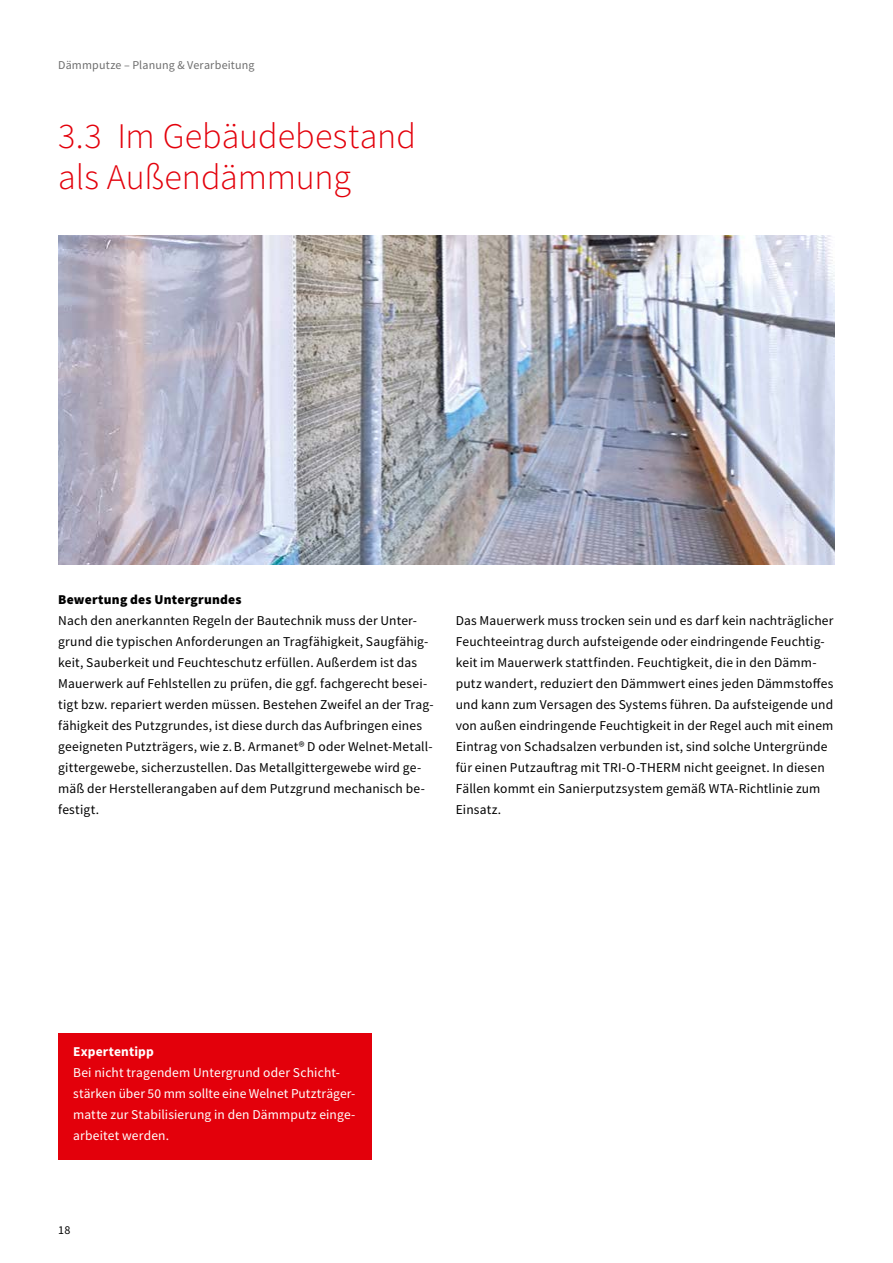
<style>
.page{position:relative;width:893px;height:1263px;background:#fff}
.page>*{position:absolute;margin:0;border:0;box-sizing:border-box;transform-origin:0 0}
.Headline_24_27{font:300 36px/40.5px "Source Sans Pro";color:#e3000b}
.Fließtext_9_14{font:13.5px/21px "Source Sans Pro";letter-spacing:.015em;color:#000}
.Fließtext_9_14-2{font:13.5px/21px "Source Sans Pro";letter-spacing:.01em;color:#fff}
.Fließtext_9_14-3{font:900 13.5px "Source Sans Pro";letter-spacing:.015em;color:#000}
.Fließtext_9_14-4{font:700 13.5px "Source Sans Pro";letter-spacing:.01em;color:#fff}
.t1{font:12px "Source Sans Pro";letter-spacing:.015em;color:#6e6e6e}
.t2{font:12px "Source Sans Pro";color:#000}
</style>
<div class="page">
<img style="left:58px;top:235px;width:777px;height:329px">
<div style="left:58px;top:1033px;width:314px;height:126px;background:#e3000b"></div>
<p class="t1" style="left:58px;top:57px;width:198px">Dämmputze – Planung &amp; Verarbeitung</p>
<p class="Headline_24_27" style="left:58px;top:116px;width:359px">3.3 Im Gebäudebestand als Außendämmung</p>
<p class="Fließtext_9_14-3" style="left:58px;top:590px;width:185px">Bewertung des Untergrundes</p>
<p class="Fließtext_9_14" style="left:58px;top:610px;width:377px">Nach den anerkannten Regeln der Bautechnik muss der Unter&shy;grund die typischen Anforderungen an Tragfähigkeit, Saugfähig&shy;keit, Sauberkeit und Feuchteschutz erfüllen. Außerdem ist das Mauerwerk auf Fehlstellen zu prüfen, die ggf. fachgerecht besei&shy;tigt bzw. repariert werden müssen. Bestehen Zweifel an der Trag&shy;fähigkeit des Putzgrundes, ist diese durch das Aufbringen eines geeigneten Putzträgers, wie z. B. Armanet® D oder Welnet-Metall&shy;gittergewebe, sicherzustellen. Das Metallgittergewebe wird ge&shy;mäß der Herstellerangaben auf dem Putzgrund mechanisch be&shy;festigt.</p>
<p class="Fließtext_9_14" style="left:456px;top:610px;width:379px">Das Mauerwerk muss trocken sein und es darf kein nachträglicher Feuchteeintrag durch aufsteigende oder eindringende Feuchtig&shy;keit im Mauerwerk stattfinden. Feuchtigkeit, die in den Dämm&shy;putz wandert, reduziert den Dämmwert eines jeden Dämmstoffes und kann zum Versagen des Systems führen. Da aufsteigende und von außen eindringende Feuchtigkeit in der Regel auch mit einem Eintrag von Schadsalzen verbunden ist, sind solche Untergründe für einen Putzauftrag mit TRI-O-THERM nicht geeignet. In diesen Fällen kommt ein Sanierputzsystem gemäß WTA-Richtlinie zum Einsatz.</p>
<p class="Fließtext_9_14-4" style="left:73px;top:1042px;width:82px">Expertentipp</p>
<p class="Fließtext_9_14-2" style="left:73px;top:1062px;width:284px">Bei nicht tragendem Untergrund oder Schicht&shy;stärken über 50 mm sollte eine Welnet Putzträger&shy;matte zur Stabilisierung in den Dämmputz einge&shy;arbeitet werden.</p>
<p class="t2" style="left:58px;top:1223px;width:14px">18</p>
</div>
